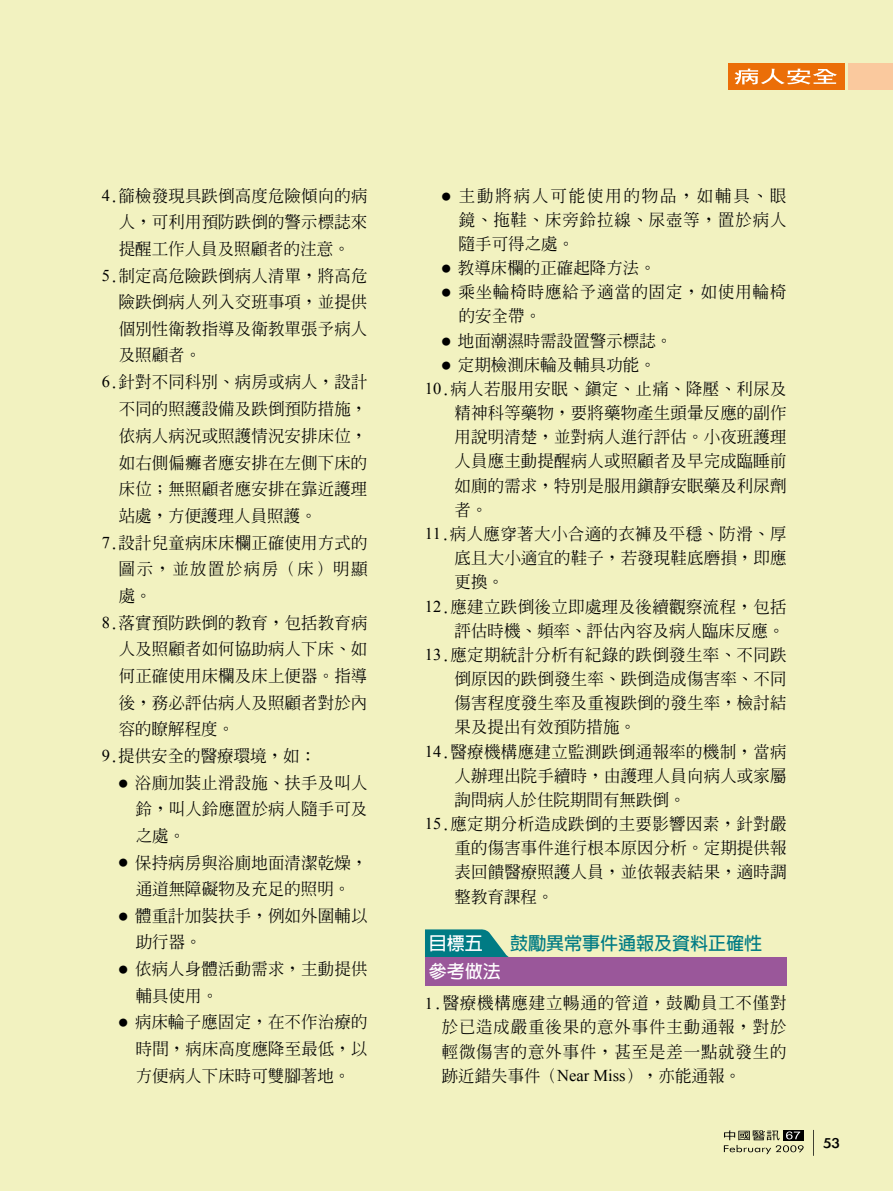
<style>
.page{position:relative;width:893px;height:1191px;background:#f2f2c0}
.page>*{position:absolute;margin:0;border:0;box-sizing:border-box;transform-origin:0 0}
.t1{font:700 18px "Lin Gothic";color:#007b84}
.t2{font:700 18px "Lin Gothic";color:#fff}
.t3{font:500 16.5px/26.7px "Inn Ming";letter-spacing:.005em;color:#000;text-align:justify}
.t4{font:500 16.5px/24.2px "Inn Ming";letter-spacing:.05em;color:#000}
.t5{font:500 16.5px "Inn Ming";letter-spacing:.085em;color:#000}
.t6{font:16.2px "Li Gothic Med";color:#000;scale:1.11 1}
.s1{font-family:"Times New Roman";font-weight:400}
.s2{font-size:9px}
</style>
<div class="page">
<svg style="left:425px;top:929px;width:84px;height:28px;background:#258d8d"></svg>
<div style="left:425px;top:957px;width:362px;height:28px;background:#9a579a"></div>
<svg style="left:813px;top:1130px;width:1px;height:25px"></svg>
<svg style="left:724px;top:1130px;width:80px;height:24px"></svg>
<div style="left:728px;top:64px;width:116px;height:26px;background:#eb6e08"></div>
<div style="left:848px;top:64px;width:45px;height:26px;background:#fac99e"></div>
<svg style="left:735px;top:69px;width:102px;height:15px"></svg>
<p class="t3" style="left:102px;top:182px;width:267px"><span class="s1">4</span>.篩檢發現具跌倒高度危險傾向的病</p>
<p class="t3" style="left:119px;top:209px;width:250px">人，可利用預防跌倒的警示標誌來</p>
<p class="t3" style="left:119px;top:235px;width:232px">提醒工作人員及照顧者的注意。</p>
<p class="t3" style="left:102px;top:262px;width:267px"><span class="s1">5</span>.制定高危險跌倒病人清單，將高危</p>
<p class="t3" style="left:119px;top:288px;width:250px">險跌倒病人列入交班事項，並提供</p>
<p class="t3" style="left:119px;top:315px;width:250px">個別性衛教指導及衛教單張予病人</p>
<p class="t3" style="left:119px;top:342px;width:84px">及照顧者。</p>
<p class="t3" style="left:102px;top:368px;width:267px"><span class="s1">6</span>.針對不同科別、病房或病人，設計</p>
<p class="t3" style="left:119px;top:396px;width:250px">不同的照護設備及跌倒預防措施，</p>
<p class="t3" style="left:119px;top:422px;width:250px">依病人病況或照護情況安排床位，</p>
<p class="t3" style="left:119px;top:449px;width:250px">如右側偏癱者應安排在左側下床的</p>
<p class="t3" style="left:119px;top:476px;width:250px">床位；無照顧者應安排在靠近護理</p>
<p class="t3" style="left:119px;top:502px;width:199px">站處，方便護理人員照護。</p>
<p class="t3" style="left:102px;top:529px;width:267px"><span class="s1">7</span>.設計兒童病床床欄正確使用方式的</p>
<p class="t5" style="left:119px;top:561px;width:250px">圖示，並放置於病房（床）明顯</p>
<p class="t3" style="left:119px;top:582px;width:34px">處。</p>
<p class="t3" style="left:102px;top:609px;width:267px"><span class="s1">8</span>.落實預防跌倒的教育，包括教育病</p>
<p class="t3" style="left:119px;top:635px;width:250px">人及照顧者如何協助病人下床、如</p>
<p class="t3" style="left:119px;top:662px;width:250px">何正確使用床欄及床上便器。指導</p>
<p class="t3" style="left:119px;top:689px;width:250px">後，務必評估病人及照顧者對於內</p>
<p class="t3" style="left:119px;top:715px;width:117px">容的瞭解程度。</p>
<p class="t3" style="left:102px;top:742px;width:216px"><span class="s1">9</span>.提供安全的醫療環境，如：</p>
<p class="t3" style="left:136px;top:769px;width:233px;text-indent:-17px"><span class="s2">●</span> 浴廁加裝止滑設施、扶手及叫人鈴，叫人鈴應置於病人隨手可及之處。</p>
<p class="t3" style="left:119px;top:849px;width:250px;text-align:center"><span class="s2">●</span> 保持病房與浴廁地面清潔乾燥，通道無障礙物及充足的照明。</p>
<p class="t3" style="left:136px;top:902px;width:233px;text-indent:-17px"><span class="s2">●</span> 體重計加裝扶手，例如外圍輔以助行器。</p>
<p class="t3" style="left:136px;top:955px;width:233px;text-indent:-17px"><span class="s2">●</span> 依病人身體活動需求，主動提供輔具使用。</p>
<p class="t3" style="left:136px;top:1008px;width:233px;text-indent:-17px"><span class="s2">●</span> 病床輪子應固定，在不作治療的時間，病床高度應降至最低，以方便病人下床時可雙腳著地。</p>
<p class="t3" style="left:459px;top:183px;width:329px;line-height:24.2px;text-indent:-17px"><span class="s2">●</span> 主動將病人可能使用的物品，如輔具、眼鏡、拖鞋、床旁鈴拉線、尿壺等，置於病人隨手可得之處。</p>
<p class="t3" style="left:442px;top:254px;width:216px"><span class="s2">●</span> 教導床欄的正確起降方法。</p>
<p class="t4" style="left:459px;top:280px;width:329px;text-indent:-17px"><span class="s2">●</span> 乘坐輪椅時應給予適當的固定，如使用輪椅的安全帶。</p>
<p class="t3" style="left:442px;top:327px;width:232px"><span class="s2">●</span> 地面潮濕時需設置警示標誌。</p>
<p class="t3" style="left:442px;top:351px;width:216px"><span class="s2">●</span> 定期檢測床輪及輔具功能。</p>
<p class="t3" style="left:425px;top:375px;width:364px"><span class="s1">10</span>.病人若服用安眠、鎮定、止痛、降壓、利尿及</p>
<p class="t3" style="left:454px;top:399px;width:334px">精神科等藥物，要將藥物產生頭暈反應的副作</p>
<p class="t3" style="left:454px;top:424px;width:334px">用說明清楚，並對病人進行評估。小夜班護理</p>
<p class="t3" style="left:454px;top:448px;width:334px">人員應主動提醒病人或照顧者及早完成臨睡前</p>
<p class="t3" style="left:454px;top:472px;width:334px">如廁的需求，特別是服用鎮靜安眠藥及利尿劑</p>
<p class="t3" style="left:454px;top:496px;width:34px">者。</p>
<p class="t3" style="left:425px;top:520px;width:363px"><span class="s1">11</span>.病人應穿著大小合適的衣褲及平穩、防滑、厚</p>
<p class="t3" style="left:454px;top:544px;width:334px">底且大小適宜的鞋子，若發現鞋底磨損，即應</p>
<p class="t3" style="left:454px;top:569px;width:51px">更換。</p>
<p class="t3" style="left:425px;top:593px;width:364px"><span class="s1">12</span>.應建立跌倒後立即處理及後續觀察流程，包括</p>
<p class="t3" style="left:454px;top:617px;width:331px">評估時機、頻率、評估內容及病人臨床反應。</p>
<p class="t3" style="left:425px;top:641px;width:364px"><span class="s1">13</span>.應定期統計分析有紀錄的跌倒發生率、不同跌</p>
<p class="t3" style="left:454px;top:665px;width:334px">倒原因的跌倒發生率、跌倒造成傷害率、不同</p>
<p class="t3" style="left:454px;top:689px;width:334px">傷害程度發生率及重複跌倒的發生率，檢討結</p>
<p class="t3" style="left:454px;top:714px;width:183px">果及提出有效預防措施。</p>
<p class="t3" style="left:425px;top:738px;width:364px"><span class="s1">14</span>.醫療機構應建立監測跌倒通報率的機制，當病</p>
<p class="t3" style="left:454px;top:762px;width:334px">人辦理出院手續時，由護理人員向病人或家屬</p>
<p class="t3" style="left:454px;top:786px;width:232px">詢問病人於住院期間有無跌倒。</p>
<p class="t3" style="left:425px;top:810px;width:364px"><span class="s1">15</span>.應定期分析造成跌倒的主要影響因素，針對嚴</p>
<p class="t3" style="left:454px;top:834px;width:334px">重的傷害事件進行根本原因分析。定期提供報</p>
<p class="t3" style="left:454px;top:859px;width:334px">表回饋醫療照護人員，並依報表結果，適時調</p>
<p class="t3" style="left:454px;top:883px;width:100px">整教育課程。</p>
<p class="t2" style="left:429px;top:933px;width:55px">目標五</p>
<p class="t1" style="left:510px;top:933px;width:253px">鼓勵異常事件通報及資料正確性</p>
<p class="t2" style="left:429px;top:962px;width:73px">參考做法</p>
<p class="t3" style="left:442px;top:990px;width:346px;line-height:24.2px;text-indent:-17px"><span class="s1">1</span>.醫療機構應建立暢通的管道，鼓勵員工不僅對於已造成嚴重後果的意外事件主動通報，對於輕微傷害的意外事件，甚至是差一點就發生的跡近錯失事件（<span class="s1">Near Miss</span>），亦能通報。</p>
<p class="t6" style="left:823px;top:1134px;width:17px">53</p>
</div>
